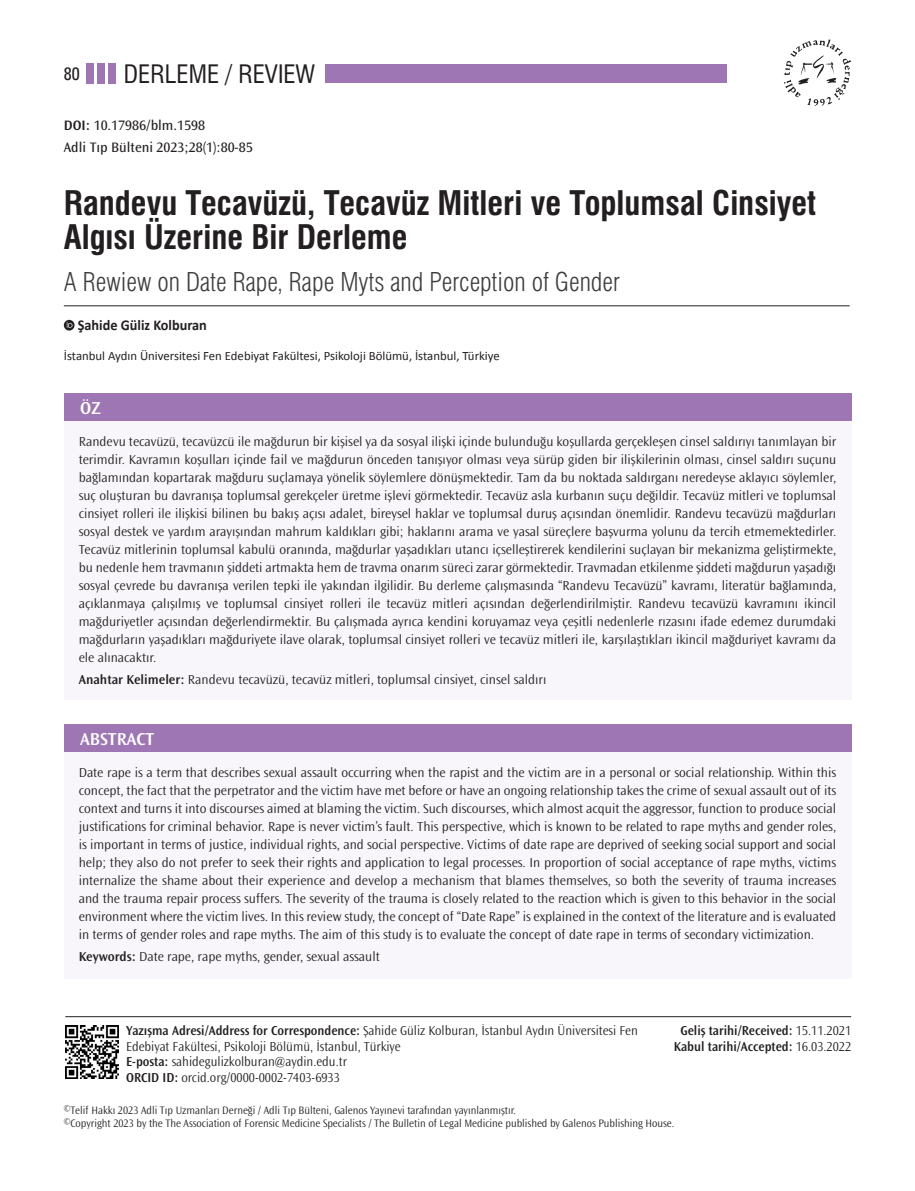
<style>
.page{position:relative;width:915px;height:1191px;background:#fff}
.page>*{position:absolute;margin:0;border:0;box-sizing:border-box;transform-origin:0 0}
._1__BASLIK{font:33px/34.5px "Swiss Condensed Bold Tr";color:#231f20}
._2__BASLIK{font:25.5px "Swiss Light Cond Tr";color:#3e3e3f}
.t1{font:24.75px "Swiss Condensed Tr";color:#231f20}
.t2{font:600 18px "Ocean Sans Std";color:#fff}
.t3{font:18px "Univers Condensed Tr";color:#231f20}
.YAZARLAR{font:700 15px "Calibri";color:#231f20;scale:.95 1}
.KISA_AD{font:14.25px "Ocean Sans Std";color:#231f20}
.DOI{font:14.25px "Ocean Sans Std";color:#231f20}
.OZET{font:300 13.5px/18px "Ocean Sans Std";color:#231f20;text-align:justify}
.YAZISMA{font:300 13.5px/15.8px "Ocean Sans Std";color:#231f20;scale:.95 1}
.YAZISMA-2{font:600 13.5px "Ocean Sans Std";color:#231f20;scale:.95 1}
.KURUM{font:12.75px "Calibri";color:#231f20}
.t4{font:300 11.25px/13.5px "Ocean Sans Std";color:#231f20;scale:.95 1}
.s1{font-weight:600}
.s2{font-weight:300}
</style>
<div class="page">
<hr style="left:64px;top:305px;width:785px;height:1px;background:#231f20">
<svg style="left:783px;top:40px;width:67px;height:66px"></svg>
<div style="left:86px;top:64px;width:8px;height:20px;background:#9e76b3"></div>
<div style="left:97px;top:64px;width:8px;height:20px;background:#9e76b3"></div>
<div style="left:108px;top:64px;width:8px;height:20px;background:#9e76b3"></div>
<div style="left:325px;top:64px;width:401px;height:19px;background:#9e76b3"></div>
<hr style="left:65px;top:1016px;width:785px;height:1px;background:#231f20">
<img style="left:65px;top:1025px;width:53px;height:53px">
<div style="left:64px;top:724px;width:786px;height:28px;background:#9e76b3"></div>
<div style="left:64px;top:393px;width:786px;height:28px;background:#9e76b3"></div>
<div style="left:64px;top:752px;width:786px;height:227px;background:#f8f6fa"></div>
<div style="left:64px;top:421px;width:786px;height:278px;background:#f8f6fa"></div>
<svg style="left:64px;top:320px;width:10px;height:10px"></svg>
<svg style="left:67px;top:322px;width:5px;height:6px"></svg>
<p class="t3" style="left:64px;top:62px;width:17px">80</p>
<p class="t1" style="left:124px;top:59px;width:193px">DERLEME / REVIEW</p>
<p class="DOI" style="left:64px;top:117px;width:143px"><span class="s1">DOI:</span> 10.17986/blm.1598</p>
<p class="KISA_AD" style="left:64px;top:140px;width:190px">Adli Tıp Bülteni 2023;28(1):80-85</p>
<p class="_1__BASLIK" style="left:64px;top:186px;width:753px">Randevu Tecavüzü, Tecavüz Mitleri ve Toplumsal Cinsiyet<br>Algısı Üzerine Bir Derleme</p>
<p class="_2__BASLIK" style="left:64px;top:267px;width:557px">A Rewiew on Date Rape, Rape Myts and Perception of Gender</p>
<p class="YAZARLAR" style="left:78px;top:314px;width:137px">Şahide Güliz Kolburan</p>
<p class="KURUM" style="left:64px;top:348px;width:437px">İstanbul Aydın Üniversitesi Fen Edebiyat Fakültesi, Psikoloji Bölümü, İstanbul, Türkiye</p>
<p class="t2" style="left:80px;top:398px;width:22px">ÖZ</p>
<p class="OZET" style="left:79px;top:432px;width:758px">Randevu tecavüzü, tecavüzcü ile mağdurun bir kişisel ya da sosyal ilişki içinde bulunduğu koşullarda gerçekleşen cinsel saldırıyı tanımlayan bir terimdir. Kavramın koşulları içinde fail ve mağdurun önceden tanışıyor olması veya sürüp giden bir ilişkilerinin olması, cinsel saldırı suçunu bağlamından kopartarak mağduru suçlamaya yönelik söylemlere dönüşmektedir. Tam da bu noktada saldırganı neredeyse aklayıcı söylemler, suç oluşturan bu davranışa toplumsal gerekçeler üretme işlevi görmektedir. Tecavüz asla kurbanın suçu değildir. Tecavüz mitleri ve toplumsal cinsiyet rolleri ile ilişkisi bilinen bu bakış açısı adalet, bireysel haklar ve toplumsal duruş açısından önemlidir. Randevu tecavüzü mağdurları sosyal destek ve yardım arayışından mahrum kaldıkları gibi; haklarını arama ve yasal süreçlere başvurma yolunu da tercih etmemektedirler.<br>Tecavüz mitlerinin toplumsal kabulü oranında, mağdurlar yaşadıkları utancı içselleştirerek kendilerini suçlayan bir mekanizma geliştirmekte, bu nedenle hem travmanın şiddeti artmakta hem de travma onarım süreci zarar görmektedir. Travmadan etkilenme şiddeti mağdurun yaşadığı sosyal çevrede bu davranışa verilen tepki ile yakından ilgilidir. Bu derleme çalışmasında “Randevu Tecavüzü” kavramı, literatür bağlamında, açıklanmaya çalışılmış ve toplumsal cinsiyet rolleri ile tecavüz mitleri açısından değerlendirilmiştir. Randevu tecavüzü kavramını ikincil mağduriyetler açısından değerlendirmektir. Bu çalışmada ayrıca kendini koruyamaz veya çeşitli nedenlerle rızasını ifade edemez durumdaki mağdurların yaşadıkları mağduriyete ilave olarak, toplumsal cinsiyet rolleri ve tecavüz mitleri ile, karşılaştıkları ikincil mağduriyet kavramı da ele alınacaktır.</p>
<p class="OZET" style="left:79px;top:670px;width:469px"><span class="s1">Anahtar Kelimeler:</span> Randevu tecavüzü, tecavüz mitleri, toplumsal cinsiyet, cinsel saldırı</p>
<p class="t2" style="left:80px;top:729px;width:75px">ABSTRACT</p>
<p class="OZET" style="left:79px;top:763px;width:758px">Date rape is a term that describes sexual assault occurring when the rapist and the victim are in a personal or social relationship. Within this concept, the fact that the perpetrator and the victim have met before or have an ongoing relationship takes the crime of sexual assault out of its context and turns it into discourses aimed at blaming the victim. Such discourses, which almost acquit the aggressor, function to produce social justifications for criminal behavior. Rape is never victim’s fault. This perspective, which is known to be related to rape myths and gender roles, is important in terms of justice, individual rights, and social perspective. Victims of date rape are deprived of seeking social support and social help; they also do not prefer to seek their rights and application to legal processes. In proportion of social acceptance of rape myths, victims internalize the shame about their experience and develop a mechanism that blames themselves, so both the severity of trauma increases and the trauma repair process suffers. The severity of the trauma is closely related to the reaction which is given to this behavior in the social environment where the victim lives. In this review study, the concept of “Date Rape” is explained in the context of the literature and is evaluated in terms of gender roles and rape myths. The aim of this study is to evaluate the concept of date rape in terms of secondary victimization.</p>
<p class="OZET" style="left:79px;top:948px;width:302px"><span class="s1">Keywords:</span> Date rape, rape myths, gender, sexual assault</p>
<p class="YAZISMA" style="left:126px;top:1022px;width:540px"><span class="s1">Yazışma Adresi/Address for Correspondence:</span> Şahide Güliz Kolburan, İstanbul Aydın Üniversitesi Fen<br>Edebiyat Fakültesi, Psikoloji Bölümü, İstanbul, Türkiye</p>
<p class="YAZISMA" style="left:126px;top:1054px;width:234px"><span class="s1">E-posta:</span> sahidegulizkolburan@aydin.edu.tr</p>
<p class="YAZISMA" style="left:126px;top:1070px;width:226px"><span class="s1">ORCID ID:</span> orcid.org/0000-0002-7403-6933</p>
<p class="YAZISMA-2" style="left:680px;top:1023px;width:181px">Geliş tarihi/Received: <span class="s2">15.11.2021</span></p>
<p class="YAZISMA-2" style="left:673px;top:1038px;width:188px">Kabul tarihi/Accepted: <span class="s2">16.03.2022</span></p>
<p class="t4" style="left:64px;top:1103px;width:644px"><sup>©</sup>Telif Hakkı 2023 Adli Tıp Uzmanları Derneği / Adli Tıp Bülteni, Galenos Yayınevi tarafından yayınlanmıştır.<br><sup>©</sup>Copyright 2023 by the The Association of Forensic Medicine Specialists / The Bulletin of Legal Medicine published by Galenos Publishing House.</p>
</div>
